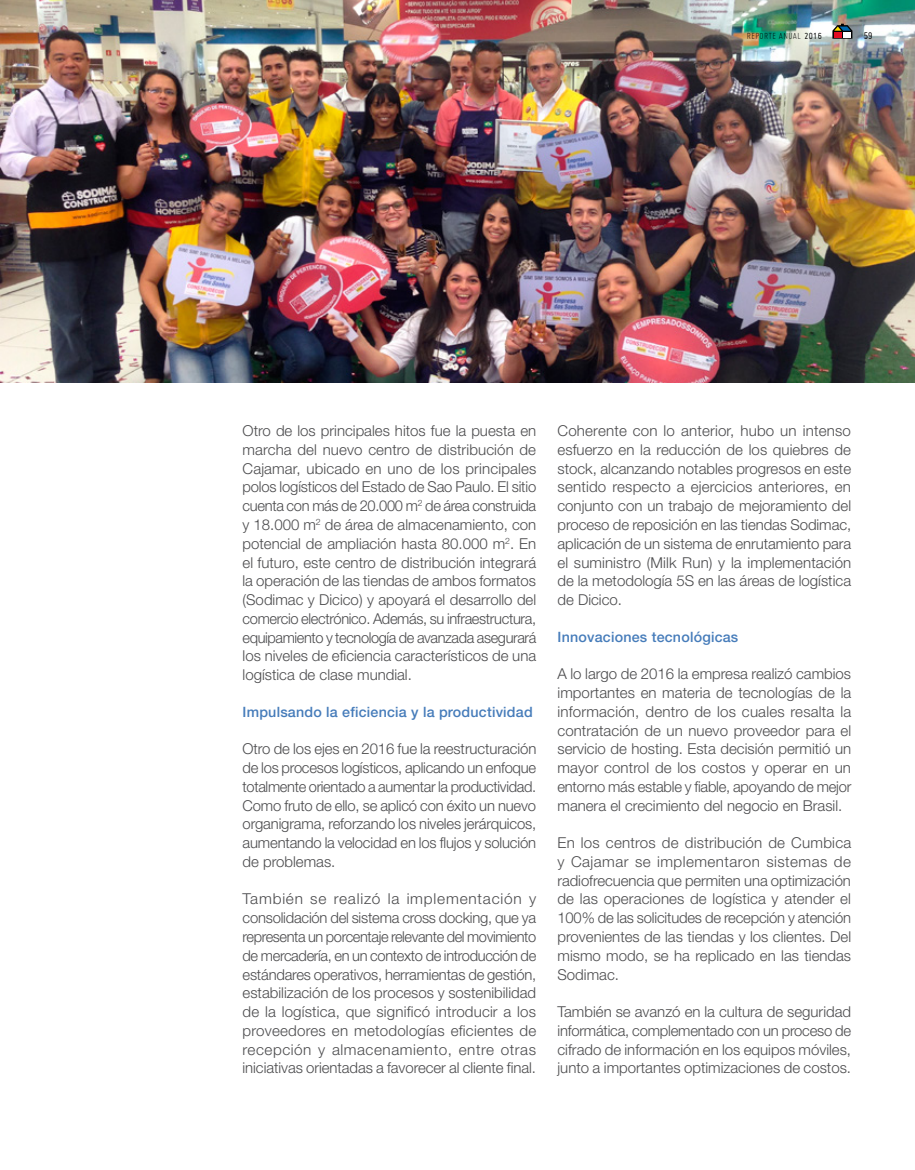
<style>
.page{position:relative;width:915px;height:1170px;background:#fff}
.page>*{position:absolute;margin:0;border:0;box-sizing:border-box;transform-origin:0 0}
.t1{font:300 15px/18.8px "Helvetica Neue LT Std";color:#4b4b4d;text-align:justify}
.t2{font:500 14.25px "Helvetica Neue LT Std";letter-spacing:.015em;color:#467cba}
.t3{font:10.5px "Miso";color:#000}
.t4{font:300 9.75px "Miso";letter-spacing:.04em;color:#000}
.s1{font-weight:400}
</style>
<div class="page">
<img style="left:0;top:0;width:914px;height:383px">
<svg style="left:832px;top:24px;width:20px;height:15px"></svg>
<p class="t4" style="left:746px;top:30px;width:76px">REPORTE ANUAL <span class="s1">2016</span></p>
<p class="t3" style="left:863px;top:30px;width:10px">59</p>
<p class="t1" style="left:242px;top:421px;width:295px">Otro de los principales hitos fue la puesta en marcha del nuevo centro de distribución de Cajamar, ubicado en uno de los principales polos logísticos del Estado de Sao Paulo. El sitio cuenta con más de 20.000 m<sup>2</sup> de área construida y 18.000 m<sup>2</sup> de área de almacenamiento, con potencial de ampliación hasta 80.000 m<sup>2</sup>. En el futuro, este centro de distribución integrará la operación de las tiendas de ambos formatos (Sodimac y Dicico) y apoyará el desarrollo del comercio electrónico. Además, su infraestructura, equipamiento y tecnología de avanzada asegurará los niveles de eficiencia característicos de una logística de clase mundial.</p>
<p class="t2" style="left:242px;top:703px;width:291px">Impulsando la eficiencia y la productividad</p>
<p class="t1" style="left:242px;top:739px;width:295px">Otro de los ejes en 2016 fue la reestructuración de los procesos logísticos, aplicando un enfoque totalmente orientado a aumentar la productividad.<br>Como fruto de ello, se aplicó con éxito un nuevo organigrama, reforzando los niveles jerárquicos, aumentando la velocidad en los flujos y solución de problemas.</p>
<p class="t1" style="left:242px;top:889px;width:295px">También se realizó la implementación y consolidación del sistema cross docking, que ya representa un porcentaje relevante del movimiento de mercadería, en un contexto de introducción de estándares operativos, herramientas de gestión, estabilización de los procesos y sostenibilidad de la logística, que significó introducir a los proveedores en metodologías eficientes de recepción y almacenamiento, entre otras iniciativas orientadas a favorecer al cliente final.</p>
<p class="t1" style="left:557px;top:421px;width:295px">Coherente con lo anterior, hubo un intenso esfuerzo en la reducción de los quiebres de stock, alcanzando notables progresos en este sentido respecto a ejercicios anteriores, en conjunto con un trabajo de mejoramiento del proceso de reposición en las tiendas Sodimac, aplicación de un sistema de enrutamiento para el suministro (Milk Run) y la implementación de la metodología 5S en las áreas de logística de Dicico.</p>
<p class="t2" style="left:557px;top:628px;width:182px">Innovaciones tecnológicas</p>
<p class="t1" style="left:557px;top:664px;width:295px">A lo largo de 2016 la empresa realizó cambios importantes en materia de tecnologías de la información, dentro de los cuales resalta la contratación de un nuevo proveedor para el servicio de hosting. Esta decisión permitió un mayor control de los costos y operar en un entorno más estable y fiable, apoyando de mejor manera el crecimiento del negocio en Brasil.</p>
<p class="t1" style="left:557px;top:833px;width:295px">En los centros de distribución de Cumbica y Cajamar se implementaron sistemas de radiofrecuencia que permiten una optimización de las operaciones de logística y atender el 100% de las solicitudes de recepción y atención provenientes de las tiendas y los clientes. Del mismo modo, se ha replicado en las tiendas Sodimac.</p>
<p class="t1" style="left:557px;top:1001px;width:295px">También se avanzó en la cultura de seguridad informática, complementado con un proceso de cifrado de información en los equipos móviles, junto a importantes optimizaciones de costos.</p>
</div>
